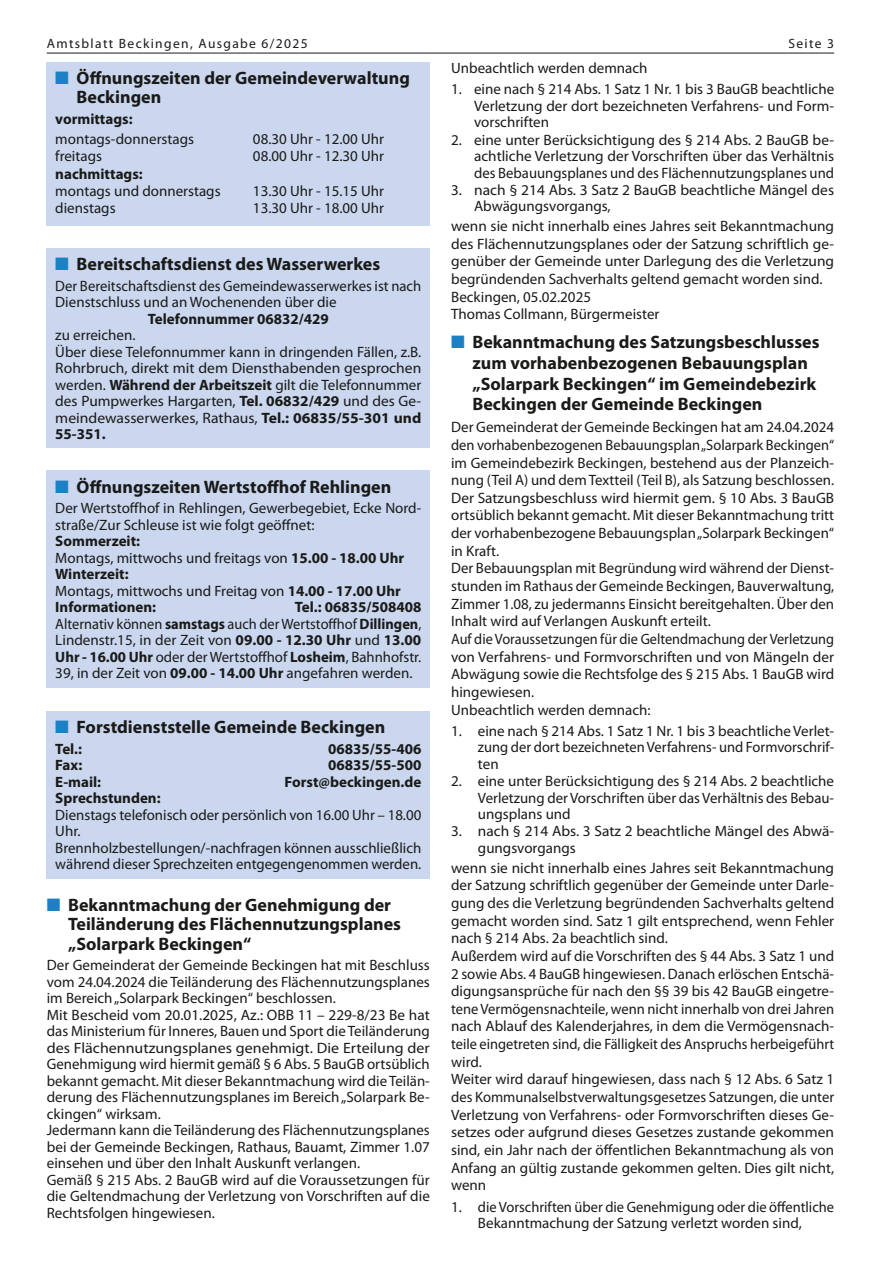
<style>
.page{position:relative;width:881px;height:1263px;background:#fff}
.page>*{position:absolute;margin:0;border:0;box-sizing:border-box;transform-origin:0 0}
.t1{font:700 18px/20.7px "Myriad Pro";color:#1a1a18}
.t2{font:15px/17.7px "Myriad Pro";color:#1a1a18}
.t3{font:700 15px/16.5px "Myriad Pro";color:#1a1a18}
.t4{font:15px/16.5px "Myriad Pro";color:#1a1a18;text-align:justify;scale:.96 1}
.t5{font:13.5px "Myriad Pro";letter-spacing:.1em;color:#1a1a18}
.s1{color:#1c81c4}
.s2{font-weight:700}
.s3{font-weight:400}
</style>
<div class="page">
<hr style="left:47px;top:53px;width:786px;height:1px;background:#1a1a18">
<div style="left:47px;top:62px;width:382px;height:163px;background:#cad7ef"></div>
<div style="left:47px;top:248px;width:382px;height:200px;background:#cad7ef"></div>
<div style="left:47px;top:470px;width:382px;height:218px;background:#cad7ef"></div>
<div style="left:47px;top:711px;width:382px;height:167px;background:#cad7ef"></div>
<p class="t5" style="left:47px;top:35px;width:262px">Amtsblatt Beckingen, Ausgabe 6/2025</p>
<p class="t5" style="left:788px;top:35px;width:47px">Seite 3</p>
<p class="t2" style="left:451px;top:59px;width:198px">Unbeachtlich werden demnach</p>
<p class="t2" style="left:474px;top:81px;width:361px;line-height:16.5px;text-align:justify;text-indent:-23px">1. eine nach § 214 Abs. 1 Satz 1 Nr. 1 bis 3 BauGB beachtliche Verletzung der dort bezeichneten Verfahrens- und Form&shy;vorschriften</p>
<p class="t2" style="left:474px;top:131px;width:361px;line-height:16.5px;text-align:justify;text-indent:-23px">2. eine unter Berücksichtigung des § 214 Abs. 2 BauGB be&shy;achtliche Verletzung der Vorschriften über das Verhältnis des Bebauungsplanes und des Flächennutzungsplanes und</p>
<p class="t2" style="left:474px;top:181px;width:361px;line-height:16.5px;text-indent:-23px">3. nach § 214 Abs. 3 Satz 2 BauGB beachtliche Mängel des<br>Abwägungsvorgangs,</p>
<p class="t2" style="left:451px;top:217px;width:384px">wenn sie nicht innerhalb eines Jahres seit Bekanntmachung des Flächennutzungsplanes oder der Satzung schriftlich ge&shy;genüber der Gemeinde unter Darlegung des die Verletzung begründenden Sachverhalts geltend gemacht worden sind.<br>Beckingen, 05.02.2025<br>Thomas Collmann, Bürgermeister</p>
<p class="t1" style="left:472px;top:331px;width:348px;text-indent:-21px"><span class="s1">■</span> Bekanntmachung des Satzungsbeschlusses zum vorhabenbezogenen Bebauungsplan „Solarpark Beckingen“ im Gemeindebezirk Beckingen der Gemeinde Beckingen</p>
<p class="t2" style="left:451px;top:418px;width:384px">Der Gemeinderat der Gemeinde Beckingen hat am 24.04.2024 den vorhabenbezogenen Bebauungsplan „Solarpark Beckingen“ im Gemeindebezirk Beckingen, bestehend aus der Planzeich&shy;nung (Teil A) und dem Textteil (Teil B), als Satzung beschlossen.<br>Der Satzungsbeschluss wird hiermit gem. § 10 Abs. 3 BauGB ortsüblich bekannt gemacht. Mit dieser Bekanntmachung tritt der vorhabenbezogene Bebauungsplan „Solarpark Beckingen“ in Kraft.<br>Der Bebauungsplan mit Begründung wird während der Dienst&shy;stunden im Rathaus der Gemeinde Beckingen, Bauverwaltung, Zimmer 1.08, zu jedermanns Einsicht bereitgehalten. Über den Inhalt wird auf Verlangen Auskunft erteilt.<br>Auf die Voraussetzungen für die Geltendmachung der Verletzung von Verfahrens- und Formvorschriften und von Mängeln der Abwägung sowie die Rechtsfolge des § 215 Abs. 1 BauGB wird hingewiesen.<br>Unbeachtlich werden demnach:</p>
<p class="t2" style="left:477px;top:722px;width:357px;line-height:16.5px;text-align:justify;text-indent:-27px">1. eine nach § 214 Abs. 1 Satz 1 Nr. 1 bis 3 beachtliche Verlet&shy;zung der dort bezeichneten Verfahrens- und Formvorschrif&shy;ten</p>
<p class="t2" style="left:477px;top:773px;width:357px;line-height:16.5px;text-align:justify;text-indent:-27px">2. eine unter Berücksichtigung des § 214 Abs. 2 beachtliche Verletzung der Vorschriften über das Verhältnis des Bebau&shy;ungsplans und</p>
<p class="t2" style="left:477px;top:823px;width:357px;line-height:16.5px;text-indent:-27px">3. nach § 214 Abs. 3 Satz 2 beachtliche Mängel des Abwä&shy;gungsvorgangs</p>
<p class="t2" style="left:451px;top:858px;width:384px">wenn sie nicht innerhalb eines Jahres seit Bekanntmachung der Satzung schriftlich gegenüber der Gemeinde unter Darle&shy;gung des die Verletzung begründenden Sachverhalts geltend gemacht worden sind. Satz 1 gilt entsprechend, wenn Fehler nach § 214 Abs. 2a beachtlich sind.<br>Außerdem wird auf die Vorschriften des § 44 Abs. 3 Satz 1 und 2 sowie Abs. 4 BauGB hingewiesen. Danach erlöschen Entschä&shy;digungsansprüche für nach den §§ 39 bis 42 BauGB eingetre&shy;tene Vermögensnachteile, wenn nicht innerhalb von drei Jahren nach Ablauf des Kalenderjahres, in dem die Vermögensnach&shy;teile eingetreten sind, die Fälligkeit des Anspruchs herbeigeführt wird.<br>Weiter wird darauf hingewiesen, dass nach § 12 Abs. 6 Satz 1 des Kommunalselbstverwaltungsgesetzes Satzungen, die unter Verletzung von Verfahrens- oder Formvorschriften dieses Ge&shy;setzes oder aufgrund dieses Gesetzes zustande gekommen sind, ein Jahr nach der öffentlichen Bekanntmachung als von Anfang an gültig zustande gekommen gelten. Dies gilt nicht, wenn</p>
<p class="t2" style="left:451px;top:1198px;width:384px;line-height:16.5px;text-align:center">1. die Vorschriften über die Genehmigung oder die öffentliche<br>Bekanntmachung der Satzung verletzt worden sind,</p>
<p class="t1" style="left:77px;top:67px;width:334px;line-height:19.5px;text-indent:-21px"><span class="s1">■</span> Öffnungszeiten der Gemeindeverwaltung<br>Beckingen</p>
<p class="t3" style="left:55px;top:110px;width:79px">vormittags:</p>
<p class="t2" style="left:55px;top:130px;width:140px">montags-donnerstags</p>
<p class="t2" style="left:253px;top:130px;width:132px">08.30 Uhr - 12.00 Uhr</p>
<p class="t2" style="left:55px;top:147px;width:48px">freitags</p>
<p class="t2" style="left:253px;top:147px;width:132px">08.00 Uhr - 12.30 Uhr</p>
<p class="t3" style="left:55px;top:165px;width:89px">nachmittags:</p>
<p class="t2" style="left:55px;top:182px;width:167px">montags und donnerstags</p>
<p class="t2" style="left:253px;top:182px;width:132px">13.30 Uhr - 15.15 Uhr</p>
<p class="t2" style="left:55px;top:199px;width:62px">dienstags</p>
<p class="t2" style="left:253px;top:199px;width:132px">13.30 Uhr - 18.00 Uhr</p>
<p class="t1" style="left:55px;top:253px;width:326px"><span class="s1">■</span> Bereitschaftsdienst des Wasserwerkes</p>
<p class="t2" style="left:55px;top:277px;width:367px;line-height:16.5px">Der Bereitschaftsdienst des Gemeindewasserwerkes ist nach<br>Dienstschluss und an Wochenenden über die</p>
<p class="t3" style="left:148px;top:310px;width:182px">Telefonnummer 06832/429</p>
<p class="t2" style="left:55px;top:327px;width:367px;line-height:16.5px">zu erreichen.<br>Über diese Telefonnummer kann in dringenden Fällen, z.B.<br>Rohrbruch, direkt mit dem Diensthabenden gesprochen werden. <span class="s2">Während der Arbeitszeit</span> gilt die Telefonnummer des Pumpwerkes Hargarten, <span class="s2">Tel. 06832/429</span> und des Ge&shy;meindewasserwerkes, Rathaus, <span class="s2">Tel.: 06835/55-301 und 55-351.</span></p>
<p class="t1" style="left:55px;top:475px;width:337px"><span class="s1">■</span> Öffnungszeiten Wertstoffhof Rehlingen</p>
<p class="t2" style="left:55px;top:500px;width:367px;line-height:16.5px">Der Wertstoffhof in Rehlingen, Gewerbegebiet, Ecke Nord&shy;straße/Zur Schleuse ist wie folgt geöffnet:</p>
<p class="t3" style="left:55px;top:532px;width:350px">Sommerzeit:<br><span class="s3">Montags, mittwochs und freitags von</span> 15.00 - 18.00 Uhr<br>Winterzeit:<br><span class="s3">Montags, mittwochs und Freitag von</span> 14.00 - 17.00 Uhr<br>Informationen:</p>
<p class="t4" style="left:55px;top:599px;width:382px;text-indent:239px"><span class="s2">Tel.: 06835/508408<br></span>Alternativ können <span class="s2">samstags</span> auch der Wertstoffhof <span class="s2">Dillingen</span>, Lindenstr.15, in der Zeit von <span class="s2">09.00 - 12.30 Uhr</span> und <span class="s2">13.00<br>Uhr - 16.00 Uhr</span> oder der Wertstoffhof <span class="s2">Losheim</span>, Bahnhofstr.<br>39, in der Zeit von <span class="s2">09.00 - 14.00 Uhr</span> angefahren werden.</p>
<p class="t1" style="left:55px;top:716px;width:331px"><span class="s1">■</span> Forstdienststelle Gemeinde Beckingen</p>
<p class="t3" style="left:55px;top:740px;width:28px">Tel.:</p>
<p class="t3" style="left:328px;top:740px;width:95px">06835/55-406</p>
<p class="t3" style="left:55px;top:756px;width:28px">Fax:</p>
<p class="t3" style="left:328px;top:756px;width:95px">06835/55-500</p>
<p class="t3" style="left:55px;top:773px;width:47px">E-mail:</p>
<p class="t3" style="left:284px;top:773px;width:138px">Forst@beckingen.de</p>
<p class="t3" style="left:55px;top:789px;width:107px">Sprechstunden:</p>
<p class="t2" style="left:55px;top:806px;width:367px;line-height:16.5px">Dienstags telefonisch oder persönlich von 16.00 Uhr – 18.00<br>Uhr.<br>Brennholzbestellungen/-nachfragen können ausschließlich während dieser Sprechzeiten entgegengenommen werden.</p>
<p class="t1" style="left:68px;top:894px;width:334px;line-height:19.5px;text-indent:-21px"><span class="s1">■</span> Bekanntmachung der Genehmigung der<br>Teiländerung des Flächennutzungsplanes „Solarpark Beckingen“</p>
<p class="t2" style="left:47px;top:957px;width:384px;line-height:16.5px">Der Gemeinderat der Gemeinde Beckingen hat mit Beschluss vom 24.04.2024 die Teiländerung des Flächennutzungsplanes im Bereich „Solarpark Beckingen“ beschlossen.<br>Mit Bescheid vom 20.01.2025, Az.: OBB 11 – 229-8/23 Be hat das Ministerium für Inneres, Bauen und Sport die Teiländerung des Flächennutzungsplanes genehmigt. Die Erteilung der Genehmigung wird hiermit gemäß § 6 Abs. 5 BauGB ortsüblich bekannt gemacht. Mit dieser Bekanntmachung wird die Teilän&shy;derung des Flächennutzungsplanes im Bereich „Solarpark Be&shy;ckingen“ wirksam.<br>Jedermann kann die Teiländerung des Flächennutzungsplanes bei der Gemeinde Beckingen, Rathaus, Bauamt, Zimmer 1.07 einsehen und über den Inhalt Auskunft verlangen.<br>Gemäß § 215 Abs. 2 BauGB wird auf die Voraussetzungen für die Geltendmachung der Verletzung von Vorschriften auf die Rechtsfolgen hingewiesen.</p>
</div>
